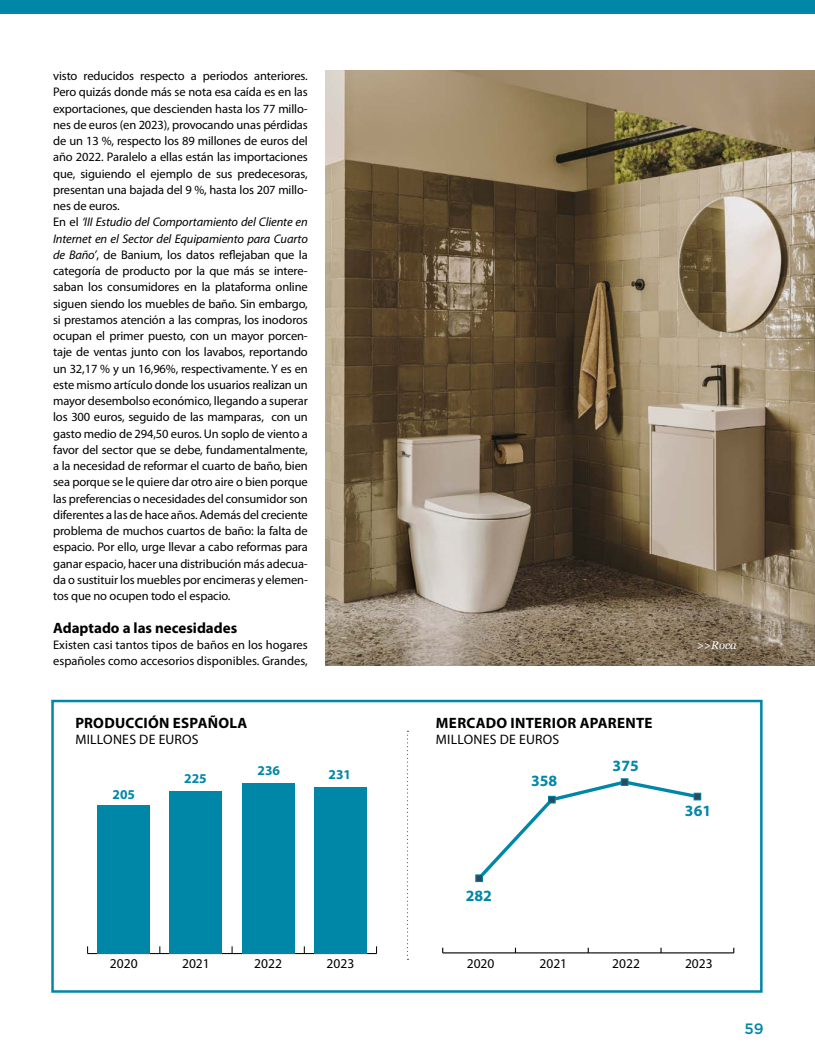
<style>
.page{position:relative;width:815px;height:1063px;background:#fff}
.page>*{position:absolute;margin:0;border:0;box-sizing:border-box;transform-origin:0 0}
.t1{font:700 15.75px "Myriad Pro";color:#0087a8}
.t2{font:700 15px "Myriad Pro";letter-spacing:.015em;color:#000}
.t3{font:500 15px "Gotham";color:#0087a8}
.t4{font:13.75px "Myriad Pro";letter-spacing:.02em;color:#000}
.t5{font:13.5px "Myriad Pro";color:#000}
.t6{font:700 13.5px "Myriad Pro";color:#0087a8}
.t7{font:12.5px/16.2px "Myriad Pro";letter-spacing:-.01em;color:#000}
.t8{font:italic 11.25px "Georgia";color:#fff}
.s1{font-style:italic}
</style>
<div class="page">
<div style="left:0;top:0;width:815px;height:14px;background:#0087a8"></div>
<img style="left:326px;top:71px;width:489px;height:594px">
<div style="left:51px;top:700px;width:712px;height:293px;border:2px solid #0087a8"></div>
<hr style="left:443px;top:952px;width:291px;height:1px;background:#000">
<svg style="left:475px;top:778px;width:226px;height:105px"></svg>
<div style="left:476px;top:875px;width:6px;height:7px;background:#2c4a5c"></div>
<div style="left:475px;top:874px;width:8px;height:8px;border:1px solid #0087a8"></div>
<div style="left:548px;top:796px;width:7px;height:7px;background:#2c4a5c"></div>
<div style="left:548px;top:796px;width:8px;height:7px;border:1px solid #0087a8"></div>
<div style="left:621px;top:779px;width:7px;height:6px;background:#2c4a5c"></div>
<div style="left:621px;top:778px;width:7px;height:8px;border:1px solid #0087a8"></div>
<div style="left:694px;top:793px;width:7px;height:7px;background:#2c4a5c"></div>
<div style="left:694px;top:793px;width:7px;height:7px;border:1px solid #0087a8"></div>
<hr style="left:88px;top:953px;width:289px;height:1px;background:#000">
<div style="left:98px;top:805px;width:52px;height:149px;background:#0087a8"></div>
<div style="left:170px;top:791px;width:52px;height:163px;background:#0087a8"></div>
<div style="left:242px;top:783px;width:52px;height:171px;background:#0087a8"></div>
<div style="left:314px;top:787px;width:52px;height:167px;background:#0087a8"></div>
<svg style="left:407px;top:731px;width:1px;height:229px"></svg>
<p class="t7" style="left:53px;top:68px;width:256px">visto reducidos respecto a periodos anteriores.<br>Pero quizás donde más se nota esa caída es en las exportaciones, que descienden hasta los 77 millo&shy;nes de euros (en 2023), provocando unas pérdidas de un 13 %, respecto los 89 millones de euros del año 2022. Paralelo a ellas están las importaciones que, siguiendo el ejemplo de sus predecesoras, presentan una bajada del 9 %, hasta los 207 millo&shy;nes de euros.<br>En el <span class="s1">‘III Estudio del Comportamiento del Cliente en Internet en el Sector del Equipamiento para Cuarto de Baño’</span>, de Banium, los datos reflejaban que la categoría de producto por la que más se intere&shy;saban los consumidores en la plataforma online siguen siendo los muebles de baño. Sin embargo, si prestamos atención a las compras, los inodoros ocupan el primer puesto, con un mayor porcen&shy;taje de ventas junto con los lavabos, reportando un 32,17 % y un 16,96%, respectivamente. Y es en este mismo artículo donde los usuarios realizan un mayor desembolso económico, llegando a superar los 300 euros, seguido de las mamparas, con un gasto medio de 294,50 euros. Un soplo de viento a favor del sector que se debe, fundamentalmente, a la necesidad de reformar el cuarto de baño, bien sea porque se le quiere dar otro aire o bien porque las preferencias o necesidades del consumidor son diferentes a las de hace años. Además del creciente problema de muchos cuartos de baño: la falta de espacio. Por ello, urge llevar a cabo reformas para ganar espacio, hacer una distribución más adecua&shy;da o sustituir los muebles por encimeras y elemen&shy;tos que no ocupen todo el espacio.</p>
<p class="t2" style="left:53px;top:618px;width:186px">Adaptado a las necesidades</p>
<p class="t7" style="left:53px;top:636px;width:256px">Existen casi tantos tipos de baños en los hogares españoles como accesorios disponibles. Grandes,</p>
<p class="t8" style="left:697px;top:638px;width:41px">&gt;&gt;Roca</p>
<p class="t2" style="left:75px;top:713px;width:174px">PRODUCCIÓN ESPAÑOLA</p>
<p class="t4" style="left:75px;top:731px;width:125px">MILLONES DE EUROS</p>
<p class="t6" style="left:113px;top:785px;width:24px">205</p>
<p class="t6" style="left:184px;top:770px;width:24px">225</p>
<p class="t6" style="left:257px;top:761px;width:24px">236</p>
<p class="t6" style="left:329px;top:766px;width:24px">231</p>
<p class="t2" style="left:436px;top:713px;width:218px">MERCADO INTERIOR APARENTE</p>
<p class="t4" style="left:436px;top:731px;width:125px">MILLONES DE EUROS</p>
<p class="t1" style="left:531px;top:770px;width:28px">358</p>
<p class="t1" style="left:613px;top:756px;width:28px">375</p>
<p class="t1" style="left:685px;top:800px;width:28px">361</p>
<p class="t5" style="left:110px;top:955px;width:29px">2020</p>
<p class="t5" style="left:182px;top:955px;width:29px">2021</p>
<p class="t5" style="left:254px;top:955px;width:29px">2022</p>
<p class="t5" style="left:327px;top:955px;width:29px">2023</p>
<p class="t1" style="left:466px;top:886px;width:28px">282</p>
<p class="t5" style="left:467px;top:956px;width:29px">2020</p>
<p class="t5" style="left:539px;top:956px;width:29px">2021</p>
<p class="t5" style="left:612px;top:956px;width:29px">2022</p>
<p class="t5" style="left:685px;top:956px;width:29px">2023</p>
<p class="t3" style="left:744px;top:1018px;width:21px">59</p>
</div>
